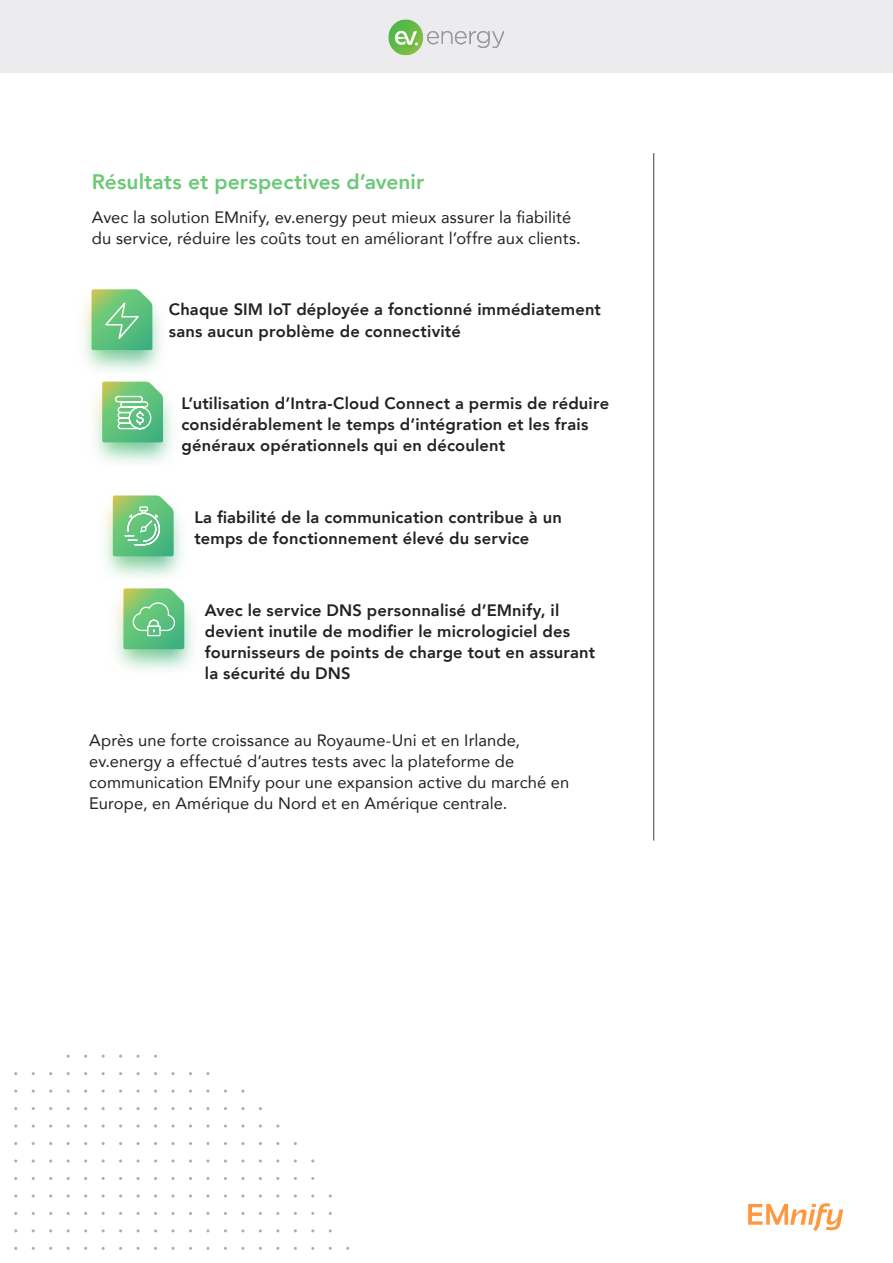
<style>
.page{position:relative;width:893px;height:1263px;background:#fff}
.page>*{position:absolute;margin:0;border:0;box-sizing:border-box;transform-origin:0 0}
.t1{font:800 21px "Avenir";letter-spacing:.005em;color:#6bc978}
.t2{font:800 16.5px/21px "Avenir";letter-spacing:.01em;color:#222}
.t3{font:16.5px/21px "Avenir";letter-spacing:.005em;color:#222}
</style>
<div class="page">
<div style="left:0;top:0;width:893px;height:72px;background:#ececee"></div>
<svg style="left:171px;top:1089px;width:4px;height:4px"></svg>
<svg style="left:171px;top:1142px;width:4px;height:3px"></svg>
<svg style="left:171px;top:1177px;width:4px;height:3px"></svg>
<hr style="left:653px;top:153px;width:1px;height:687px;background:#3e3e3f">
<img style="left:388px;top:19px;width:116px;height:36px">
<svg style="left:748px;top:1203px;width:95px;height:28px"></svg>
<img style="left:83px;top:290px;width:78px;height:82px">
<svg style="left:92px;top:289px;width:60px;height:61px;background:#71c582"></svg>
<img style="left:94px;top:381px;width:78px;height:83px">
<svg style="left:102px;top:382px;width:61px;height:60px;background:#7ac98a"></svg>
<img style="left:104px;top:497px;width:78px;height:81px">
<svg style="left:113px;top:495px;width:61px;height:61px;background:#78c888"></svg>
<img style="left:115px;top:596px;width:78px;height:75px">
<svg style="left:123px;top:588px;width:61px;height:61px;background:#74c785"></svg>
<p class="t1" style="left:92px;top:165px;width:334px">Résultats et perspectives d’avenir</p>
<p class="t3" style="left:92px;top:206px;width:490px">Avec la solution EMnify, ev.energy peut mieux assurer la fiabilité du service, réduire les coûts tout en améliorant l’offre aux clients.</p>
<p class="t2" style="left:169px;top:299px;width:434px">Chaque SIM IoT déployée a fonctionné immédiatement sans aucun problème de connectivité</p>
<p class="t2" style="left:182px;top:392px;width:429px">L’utilisation d’Intra-Cloud Connect a permis de réduire considérablement le temps d’intégration et les frais généraux opérationnels qui en découlent</p>
<p class="t2" style="left:194px;top:506px;width:369px">La fiabilité de la communication contribue à un temps de fonctionnement élevé du service</p>
<p class="t2" style="left:205px;top:599px;width:392px">Avec le service DNS personnalisé d’EMnify, il devient inutile de modifier le micrologiciel des fournisseurs de points de charge tout en assurant la sécurité du DNS</p>
<p class="t3" style="left:89px;top:729px;width:482px">Après une forte croissance au Royaume-Uni et en Irlande, ev.energy a effectué d’autres tests avec la plateforme de communication EMnify pour une expansion active du marché en Europe, en Amérique du Nord et en Amérique centrale.</p>
</div>
